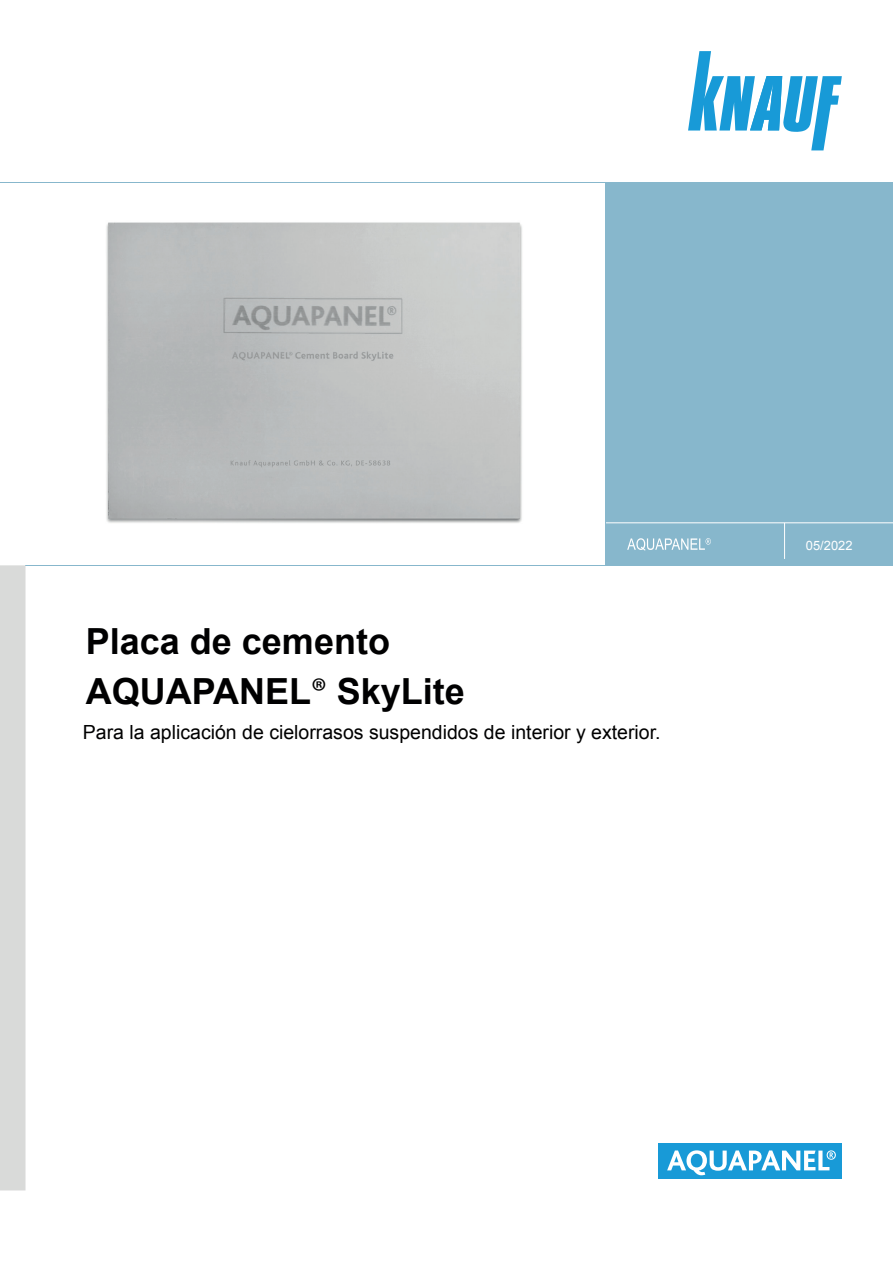
<style>
.page{position:relative;width:893px;height:1263px;background:#fff}
.page>*{position:absolute;margin:0;border:0;box-sizing:border-box;transform-origin:0 0}
.t1{font:700 36px/49.5px "Arial";color:#000001}
.t2{font:19.5px "Arial";color:#000001}
.t3{font:12.9px "Arial";color:#fff}
.s1{font-family:"Myriad Pro";font-weight:400;font-size:37.5px}
</style>
<div class="page">
<div style="left:606px;top:183px;width:287px;height:383px;background:#87b7cc"></div>
<hr style="left:26px;top:565px;width:580px;height:1px;background:#87b7cc">
<hr style="left:0;top:183px;width:606px;height:1px;background:#87b7cc">
<div style="left:658px;top:1143px;width:184px;height:35px;background:#189ad7"></div>
<svg style="left:667px;top:1150px;width:169px;height:25px"></svg>
<svg style="left:688px;top:51px;width:154px;height:99px"></svg>
<svg style="left:627px;top:538px;width:84px;height:13px"></svg>
<hr style="left:606px;top:522px;width:287px;height:1px;background:#fff">
<hr style="left:784px;top:523px;width:1px;height:36px;background:#fff">
<div style="left:0;top:565px;width:26px;height:625px;background:#d9dad9"></div>
<img style="left:106px;top:222px;width:416px;height:301px">
<h1 class="t1" style="left:86px;top:618px;width:381px">Placa de cemento<br>AQUAPANEL<span class="s1">®</span> SkyLite</h1>
<p class="t2" style="left:83px;top:719px;width:579px">Para la aplicación de cielorrasos suspendidos de interior y exterior.</p>
<p class="t3" style="left:806px;top:537px;width:48px">05/2022</p>
</div>
